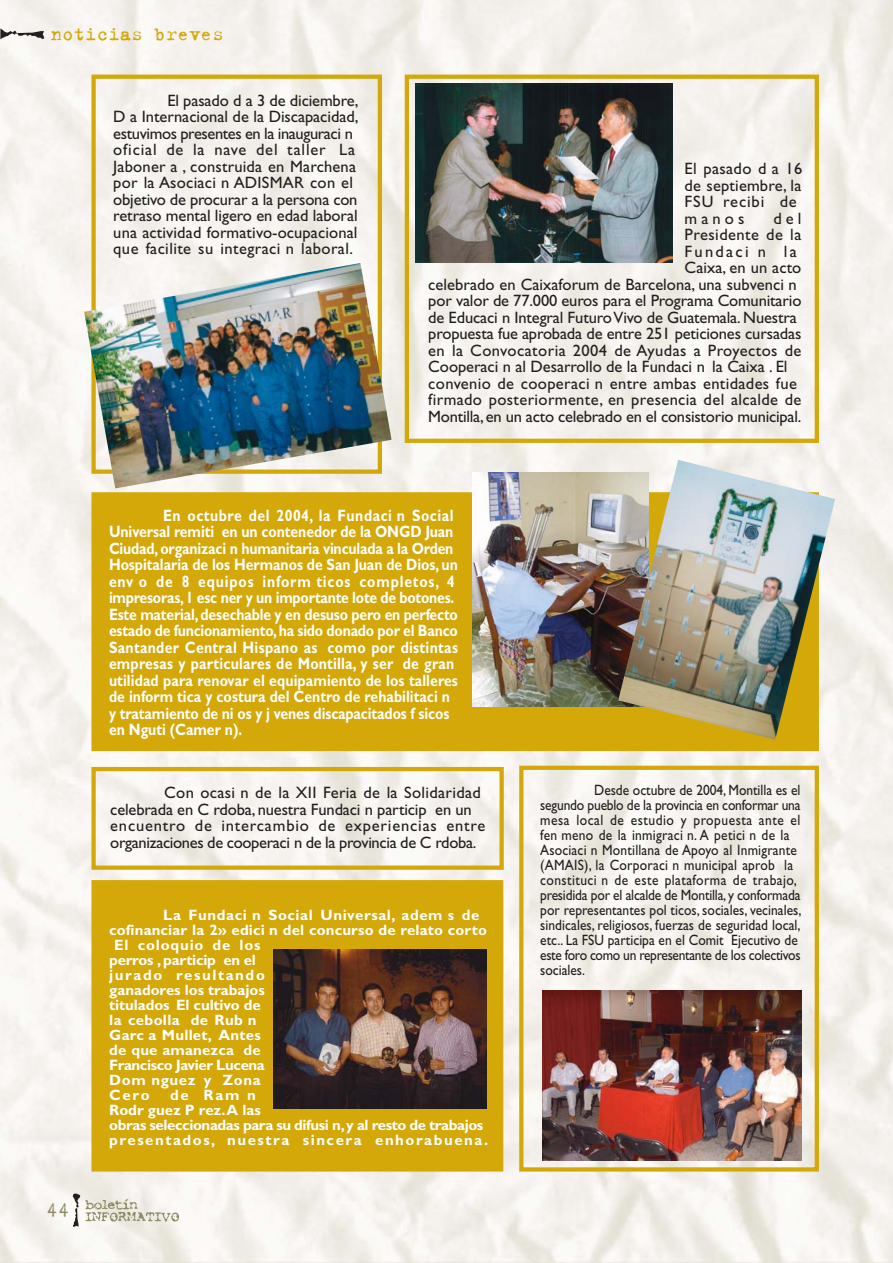
<style>
.page{position:relative;width:893px;height:1263px;background:#fff}
.page>*{position:absolute;margin:0;border:0;box-sizing:border-box;transform-origin:0 0}
.t1{font:21px "Trixie Text";color:#d3a808}
.t2{font:21px "Trixie Text";color:#8f8d67}
.t3{font:16.5px/16.5px "Gill Sans";color:#231f20}
.t4{font:700 16.5px/16.5px "Gill Sans";color:#fff;scale:.85 1}
.t5{font:16.5px/16.5px "Gill Sans";letter-spacing:.02em;color:#231f20}
.t6{font:16.5px "Gill Sans";letter-spacing:.025em;color:#231f20}
.t7{font:16.5px "Gill Sans";letter-spacing:.135em;color:#231f20}
.t8{font:15px/15px "Gill Sans";color:#231f20;scale:.9 1}
.t9{font:700 15px/15px "Gill Sans";letter-spacing:.01em;color:#fff}
.t10{font:700 15px "Gill Sans";letter-spacing:.04em;color:#fff}
.t11{font:700 15px "Gill Sans";letter-spacing:-.025em;color:#fff}
.t12{font:700 15px "Gill Sans";letter-spacing:-.015em;color:#fff}
.t13{font:700 15px "Gill Sans";letter-spacing:.105em;color:#fff}
.t14{font:700 15px "Gill Sans";letter-spacing:.055em;color:#fff}
.t15{font:700 15px "Gill Sans";letter-spacing:.045em;color:#fff}
</style>
<div class="page">
<img style="left:0;top:0;width:892px;height:1263px">
<svg style="left:0;top:28px;width:44px;height:11px"></svg>
<svg style="left:73px;top:1193px;width:106px;height:34px"></svg>
<div style="left:91px;top:75px;width:291px;height:399px;border:4px solid #d3a808"></div>
<img style="left:84px;top:263px;width:307px;height:225px">
<img style="left:416px;top:84px;width:256px;height:178px">
<div style="left:405px;top:75px;width:414px;height:368px;border:4px solid #d3a808"></div>
<div style="left:91px;top:492px;width:728px;height:259px;background:#d3a808"></div>
<img style="left:473px;top:473px;width:145px;height:234px">
<img style="left:618px;top:460px;width:217px;height:280px">
<svg style="left:89px;top:764px;width:732px;height:410px"></svg>
<img style="left:542px;top:991px;width:259px;height:170px">
<img style="left:273px;top:949px;width:213px;height:160px">
<p class="t1" style="left:51px;top:20px;width:175px">noticias breves</p>
<p class="t3" style="left:113px;top:94px;width:247px;text-indent:54px">El pasado d a 3 de diciembre, D a Internacional de la Discapacidad, estuvimos presentes en la inauguraci n oficial de la nave del taller La Jaboner a , construida en Marchena por la Asociaci n ADISMAR con el objetivo de procurar a la persona con retraso mental ligero en edad laboral una actividad formativo-ocupacional que facilite su integraci n laboral.</p>
<p class="t5" style="left:684px;top:162px;width:119px">El pasado d a 16 de septiembre, la<br>FSU recibi de manos</p>
<p class="t3" style="left:773px;top:212px;width:30px">del</p>
<p class="t6" style="left:684px;top:229px;width:118px">Presidente de la</p>
<p class="t7" style="left:684px;top:245px;width:114px">Fundaci n la</p>
<p class="t3" style="left:684px;top:261px;width:118px">Caixa, en un acto</p>
<p class="t3" style="left:428px;top:278px;width:370px">celebrado en Caixaforum de Barcelona, una subvenci n</p>
<p class="t3" style="left:428px;top:294px;width:374px">por valor de 77.000 euros para el Programa Comunitario</p>
<p class="t3" style="left:428px;top:311px;width:370px">de Educaci n Integral Futuro Vivo de Guatemala. Nuestra</p>
<p class="t3" style="left:428px;top:327px;width:374px">propuesta fue aprobada de entre 251 peticiones cursadas</p>
<p class="t6" style="left:428px;top:344px;width:374px">en la Convocatoria 2004 de Ayudas a Proyectos de</p>
<p class="t3" style="left:428px;top:360px;width:360px">Cooperaci n al Desarrollo de la Fundaci n la Caixa . El</p>
<p class="t5" style="left:428px;top:377px;width:370px">convenio de cooperaci n entre ambas entidades fue</p>
<p class="t5" style="left:428px;top:393px;width:374px">firmado posteriormente, en presencia del alcalde de</p>
<p class="t3" style="left:428px;top:410px;width:374px">Montilla, en un acto celebrado en el consistorio municipal.</p>
<p class="t2" style="left:46px;top:1197px;width:25px">44</p>
<p class="t4" style="left:109px;top:509px;width:412px;text-indent:54px">En octubre del 2004, la Fundaci n Social Universal remiti en un contenedor de la ONGD Juan Ciudad, organizaci n humanitaria vinculada a la Orden Hospitalaria de los Hermanos de San Juan de Dios, un env o de 8 equipos inform ticos completos, 4 impresoras, 1 esc ner y un importante lote de botones.<br>Este material, desechable y en desuso pero en perfecto estado de funcionamiento, ha sido donado por el Banco Santander Central Hispano as como por distintas empresas y particulares de Montilla, y ser de gran utilidad para renovar el equipamiento de los talleres de inform tica y costura del Centro de rehabilitaci n y tratamiento de ni os y j venes discapacitados f sicos en Nguti (Camer n).</p>
<p class="t3" style="left:110px;top:787px;width:376px;text-indent:54px">Con ocasi n de la XII Feria de la Solidaridad celebrada en C rdoba, nuestra Fundaci n particip en un encuentro de intercambio de experiencias entre organizaciones de cooperaci n de la provincia de C rdoba.</p>
<p class="t10" style="left:163px;top:910px;width:318px">La Fundaci n Social Universal, adem s de</p>
<p class="t9" style="left:109px;top:925px;width:379px">cofinanciar la 2» edici n del concurso de relato corto</p>
<p class="t14" style="left:114px;top:940px;width:148px">El coloquio de los</p>
<p class="t12" style="left:109px;top:955px;width:148px">perros , particip en el</p>
<p class="t13" style="left:109px;top:970px;width:157px">jurado resultando</p>
<p class="t9" style="left:109px;top:985px;width:157px">ganadores los trabajos</p>
<p class="t9" style="left:109px;top:1000px;width:153px">titulados El cultivo de</p>
<p class="t9" style="left:109px;top:1015px;width:149px">la cebolla de Rub n</p>
<p class="t9" style="left:109px;top:1030px;width:153px">Garc a Mullet, Antes</p>
<p class="t9" style="left:109px;top:1045px;width:153px">de que amanezca de</p>
<p class="t11" style="left:109px;top:1060px;width:157px">Francisco Javier Lucena</p>
<p class="t15" style="left:109px;top:1075px;width:153px">Dom nguez y Zona</p>
<p class="t9" style="left:109px;top:1090px;width:42px">Cero</p>
<p class="t9" style="left:109px;top:1090px;width:380px;text-indent:61px">de Ram n<br>Rodr guez P rez. A las<br>obras seleccionadas para su difusi n, y al resto de trabajos presentados, nuestra sincera enhorabuena.</p>
<p class="t8" style="left:540px;top:784px;width:292px;text-indent:54px">Desde octubre de 2004, Montilla es el segundo pueblo de la provincia en conformar una mesa local de estudio y propuesta ante el fen meno de la inmigraci n. A petici n de la Asociaci n Montillana de Apoyo al Inmigrante (AMAIS), la Corporaci n municipal aprob la constituci n de este plataforma de trabajo, presidida por el alcalde de Montilla, y conformada por representantes pol ticos, sociales, vecinales, sindicales, religiosos, fuerzas de seguridad local, etc.. La FSU participa en el Comit Ejecutivo de este foro como un representante de los colectivos sociales.</p>
</div>
